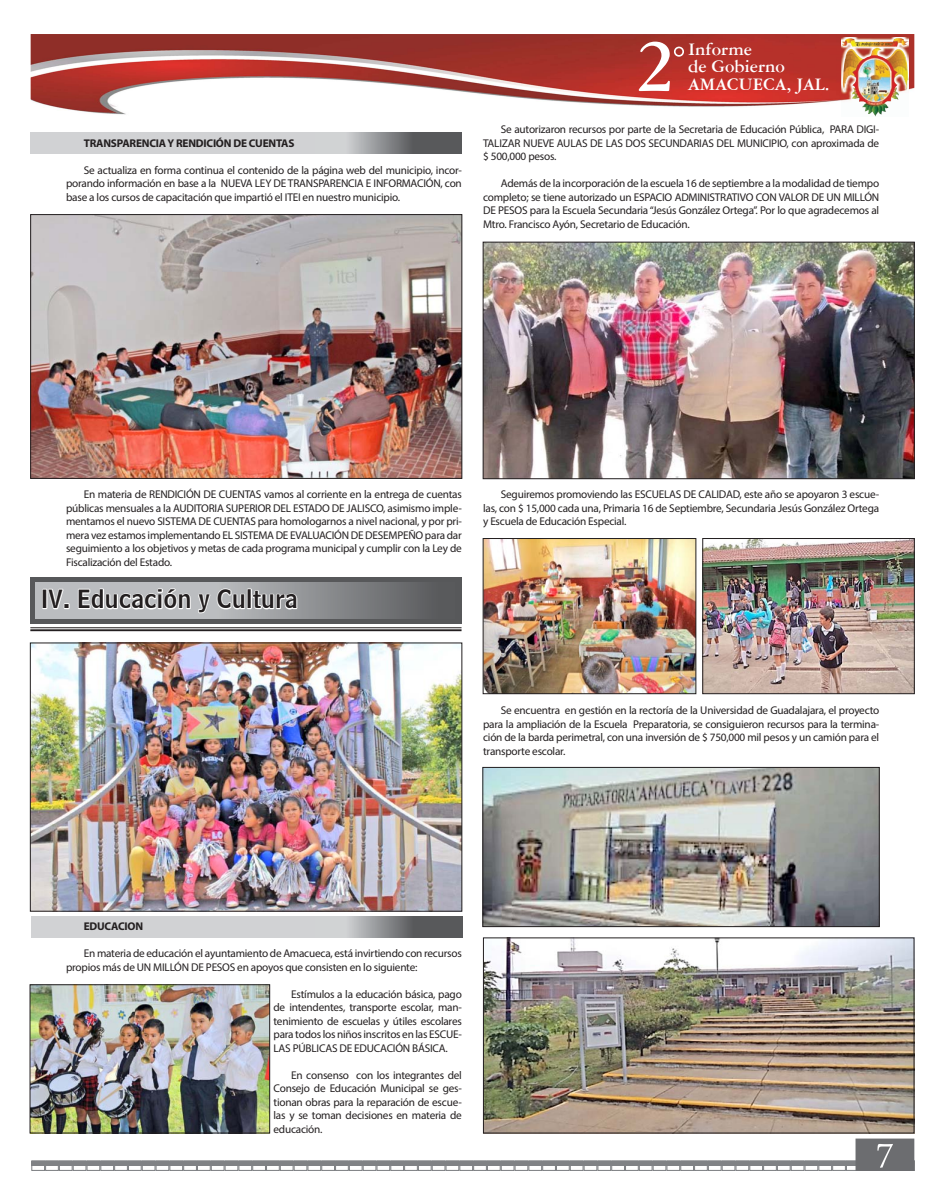
<style>
.page{position:relative;width:945px;height:1204px;background:#fff}
.page>*{position:absolute;margin:0;border:0;box-sizing:border-box;transform-origin:0 0}
.t1{font:25px "Bell Centennial BT Name And Number";color:#231f20}
.t2{font:700 18.75px/17.5px "American Garamond BT";color:#fff}
.t3{font:11.25px/13.5px "Myriad Pro";letter-spacing:-.02em;color:#231f20;text-align:justify}
.t4{font:700 11.25px "Myriad Pro";letter-spacing:-.02em;color:#231f20}
</style>
<div class="page">
<div style="left:31px;top:133px;width:431px;height:21px;background:#d1d2d4"></div>
<svg style="left:351px;top:133px;width:111px;height:21px;background:#76787a"></svg>
<div style="left:31px;top:916px;width:431px;height:21px;background:#d1d2d4"></div>
<svg style="left:352px;top:916px;width:110px;height:21px;background:#76777a"></svg>
<hr style="left:31px;top:1161px;width:884px;height:4px;background:#808285">
<div style="left:31px;top:1160px;width:14px;height:11px;border:1px solid #808285"></div>
<div style="left:197px;top:1160px;width:14px;height:11px;border:1px solid #808285"></div>
<div style="left:114px;top:1160px;width:14px;height:11px;border:1px solid #808285"></div>
<div style="left:280px;top:1160px;width:14px;height:11px;border:1px solid #808285"></div>
<div style="left:73px;top:1160px;width:14px;height:11px;border:1px solid #808285"></div>
<div style="left:238px;top:1160px;width:14px;height:11px;border:1px solid #808285"></div>
<div style="left:156px;top:1160px;width:13px;height:11px;border:1px solid #808285"></div>
<div style="left:321px;top:1160px;width:14px;height:11px;border:1px solid #808285"></div>
<div style="left:45px;top:1160px;width:14px;height:11px;border:1px solid #808285"></div>
<div style="left:211px;top:1160px;width:14px;height:11px;border:1px solid #808285"></div>
<div style="left:128px;top:1160px;width:14px;height:11px;border:1px solid #808285"></div>
<div style="left:294px;top:1160px;width:13px;height:11px;border:1px solid #808285"></div>
<div style="left:87px;top:1160px;width:13px;height:11px;border:1px solid #808285"></div>
<div style="left:252px;top:1160px;width:14px;height:11px;border:1px solid #808285"></div>
<div style="left:169px;top:1160px;width:14px;height:11px;border:1px solid #808285"></div>
<div style="left:335px;top:1160px;width:14px;height:11px;border:1px solid #808285"></div>
<div style="left:59px;top:1160px;width:14px;height:11px;border:1px solid #808285"></div>
<div style="left:225px;top:1160px;width:13px;height:11px;border:1px solid #808285"></div>
<div style="left:142px;top:1160px;width:14px;height:11px;border:1px solid #808285"></div>
<div style="left:307px;top:1160px;width:14px;height:11px;border:1px solid #808285"></div>
<div style="left:100px;top:1160px;width:14px;height:11px;border:1px solid #808285"></div>
<div style="left:266px;top:1160px;width:14px;height:11px;border:1px solid #808285"></div>
<div style="left:183px;top:1160px;width:14px;height:11px;border:1px solid #808285"></div>
<div style="left:349px;top:1160px;width:14px;height:11px;border:1px solid #808285"></div>
<div style="left:363px;top:1160px;width:13px;height:11px;border:1px solid #808285"></div>
<div style="left:446px;top:1160px;width:13px;height:11px;border:1px solid #808285"></div>
<div style="left:404px;top:1160px;width:14px;height:11px;border:1px solid #808285"></div>
<div style="left:376px;top:1160px;width:14px;height:11px;border:1px solid #808285"></div>
<div style="left:459px;top:1160px;width:14px;height:11px;border:1px solid #808285"></div>
<div style="left:418px;top:1160px;width:14px;height:11px;border:1px solid #808285"></div>
<div style="left:390px;top:1160px;width:14px;height:11px;border:1px solid #808285"></div>
<div style="left:432px;top:1160px;width:14px;height:11px;border:1px solid #808285"></div>
<div style="left:528px;top:1160px;width:14px;height:11px;border:1px solid #808285"></div>
<div style="left:611px;top:1160px;width:14px;height:11px;border:1px solid #808285"></div>
<div style="left:570px;top:1160px;width:14px;height:11px;border:1px solid #808285"></div>
<div style="left:487px;top:1160px;width:14px;height:11px;border:1px solid #808285"></div>
<div style="left:653px;top:1160px;width:13px;height:11px;border:1px solid #808285"></div>
<div style="left:542px;top:1160px;width:14px;height:11px;border:1px solid #808285"></div>
<div style="left:625px;top:1160px;width:14px;height:11px;border:1px solid #808285"></div>
<div style="left:584px;top:1160px;width:13px;height:11px;border:1px solid #808285"></div>
<div style="left:501px;top:1160px;width:14px;height:11px;border:1px solid #808285"></div>
<div style="left:666px;top:1160px;width:14px;height:11px;border:1px solid #808285"></div>
<div style="left:556px;top:1160px;width:14px;height:11px;border:1px solid #808285"></div>
<div style="left:473px;top:1160px;width:14px;height:11px;border:1px solid #808285"></div>
<div style="left:639px;top:1160px;width:14px;height:11px;border:1px solid #808285"></div>
<div style="left:597px;top:1160px;width:14px;height:11px;border:1px solid #808285"></div>
<div style="left:515px;top:1160px;width:13px;height:11px;border:1px solid #808285"></div>
<div style="left:680px;top:1160px;width:14px;height:11px;border:1px solid #808285"></div>
<div style="left:749px;top:1160px;width:14px;height:11px;border:1px solid #808285"></div>
<div style="left:832px;top:1160px;width:14px;height:11px;border:1px solid #808285"></div>
<div style="left:791px;top:1160px;width:14px;height:11px;border:1px solid #808285"></div>
<div style="left:708px;top:1160px;width:14px;height:11px;border:1px solid #808285"></div>
<div style="left:763px;top:1160px;width:14px;height:11px;border:1px solid #808285"></div>
<div style="left:846px;top:1160px;width:14px;height:11px;border:1px solid #808285"></div>
<div style="left:805px;top:1160px;width:13px;height:11px;border:1px solid #808285"></div>
<div style="left:722px;top:1160px;width:13px;height:11px;border:1px solid #808285"></div>
<div style="left:777px;top:1160px;width:14px;height:11px;border:1px solid #808285"></div>
<div style="left:694px;top:1160px;width:14px;height:11px;border:1px solid #808285"></div>
<div style="left:818px;top:1160px;width:14px;height:11px;border:1px solid #808285"></div>
<div style="left:735px;top:1160px;width:14px;height:11px;border:1px solid #808285"></div>
<div style="left:901px;top:1160px;width:14px;height:11px;border:1px solid #808285"></div>
<div style="left:856px;top:1139px;width:58px;height:31px;background:#6c6d70"></div>
<div style="left:856px;top:1138px;width:58px;height:33px;border:1px solid #6c6d70"></div>
<svg style="left:877px;top:1144px;width:16px;height:23px"></svg>
<img style="left:31px;top:34px;width:883px;height:81px">
<img style="left:842px;top:38px;width:67px;height:79px">
<img style="left:841px;top:38px;width:67px;height:61px">
<svg style="left:639px;top:42px;width:45px;height:49px"></svg>
<img style="left:32px;top:216px;width:428px;height:261px">
<div style="left:30px;top:214px;width:432px;height:265px;border:1px solid #231f20"></div>
<div style="left:30px;top:577px;width:432px;height:47px;background:#57585a"></div>
<svg style="left:36px;top:583px;width:386px;height:36px;background:#929497"></svg>
<div style="left:42px;top:589px;width:5px;height:20px;border:2px solid #fff"></div>
<svg style="left:46px;top:588px;width:24px;height:23px"></svg>
<svg style="left:77px;top:587px;width:222px;height:27px;background:#cdcfd1"></svg>
<hr style="left:30px;top:627px;width:432px;height:1px;background:#231f20">
<hr style="left:30px;top:629px;width:432px;height:2px;background:#231f20">
<img style="left:32px;top:645px;width:428px;height:264px">
<div style="left:30px;top:643px;width:432px;height:268px;border:1px solid #231f20"></div>
<img style="left:32px;top:986px;width:236px;height:145px">
<div style="left:30px;top:984px;width:240px;height:149px;border:1px solid #231f20"></div>
<img style="left:485px;top:244px;width:428px;height:233px">
<div style="left:483px;top:242px;width:432px;height:237px;border:1px solid #231f20"></div>
<img style="left:704px;top:540px;width:209px;height:152px">
<div style="left:702px;top:538px;width:213px;height:156px;border:1px solid #231f20"></div>
<img style="left:485px;top:540px;width:209px;height:152px">
<div style="left:483px;top:538px;width:213px;height:156px;border:1px solid #231f20"></div>
<img style="left:485px;top:939px;width:427px;height:192px">
<img style="left:485px;top:769px;width:393px;height:156px">
<div style="left:483px;top:767px;width:397px;height:160px;border:1px solid #231f20"></div>
<p class="t4" style="left:84px;top:136px;width:212px">TRANSPARENCIA Y RENDICIÓN DE CUENTAS</p>
<p class="t3" style="left:66px;top:163px;width:397px;text-indent:18px">Se actualiza en forma continua el contenido de la página web del municipio, incor&shy;porando información en base a la NUEVA LEY DE TRANSPARENCIA E INFORMACIÓN, con base a los cursos de capacitación que impartió el ITEI en nuestro municipio.</p>
<h2 class="t2" style="left:688px;top:40px;width:143px">Informe<br>de Gobierno<br>AMACUECA, JAL.</h2>
<p class="t3" style="left:483px;top:123px;width:398px;text-indent:18px">Se autorizaron recursos por parte de la Secretaria de Educación Pública, PARA DIGI-TALIZAR NUEVE AULAS DE LAS DOS SECUNDARIAS DEL MUNICIPIO, con aproximada de $ 500,000 pesos.</p>
<p class="t3" style="left:483px;top:177px;width:398px;text-indent:18px">Además de la incorporación de la escuela 16 de septiembre a la modalidad de tiempo completo; se tiene autorizado un ESPACIO ADMINISTRATIVO CON VALOR DE UN MILLÓN DE PESOS para la Escuela Secundaria “Jesús González Ortega”. Por lo que agradecemos al Mtro. Francisco Ayón, Secretario de Educación.</p>
<p class="t3" style="left:66px;top:487px;width:397px;text-indent:18px">En materia de RENDICIÓN DE CUENTAS vamos al corriente en la entrega de cuentas públicas mensuales a la AUDITORIA SUPERIOR DEL ESTADO DE JALISCO, asimismo imple&shy;mentamos el nuevo SISTEMA DE CUENTAS para homologarnos a nivel nacional, y por pri&shy;mera vez estamos implementando EL SISTEMA DE EVALUACIÓN DE DESEMPEÑO para dar seguimiento a los objetivos y metas de cada programa municipal y cumplir con la Ley de Fiscalización del Estado.</p>
<h1 class="t1" style="left:41px;top:583px;width:258px">IV. Educación y Cultura</h1>
<p class="t3" style="left:483px;top:487px;width:398px;text-indent:18px">Seguiremos promoviendo las ESCUELAS DE CALIDAD, este año se apoyaron 3 escue&shy;las, con $ 15,000 cada una, Primaria 16 de Septiembre, Secundaria Jesús González Ortega y Escuela de Educación Especial.</p>
<p class="t3" style="left:483px;top:703px;width:398px;text-indent:18px">Se encuentra en gestión en la rectoría de la Universidad de Guadalajara, el proyecto para la ampliación de la Escuela Preparatoria, se consiguieron recursos para la termina&shy;ción de la barda perimetral, con una inversión de $ 750,000 mil pesos y un camión para el transporte escolar.</p>
<p class="t4" style="left:84px;top:919px;width:61px">EDUCACION</p>
<p class="t3" style="left:66px;top:946px;width:397px;text-indent:18px">En materia de educación el ayuntamiento de Amacueca, está invirtiendo con recursos propios más de UN MILLÓN DE PESOS en apoyos que consisten en lo siguiente:</p>
<p class="t3" style="left:274px;top:987px;width:190px;text-indent:18px">Estímulos a la educación básica, pago de intendentes, transporte escolar, man&shy;tenimiento de escuelas y útiles escolares para todos los niños inscritos en las ESCUE-LAS PÚBLICAS DE EDUCACIÓN BÁSICA.</p>
<p class="t3" style="left:274px;top:1068px;width:190px;text-indent:18px">En consenso con los integrantes del Consejo de Educación Municipal se ges&shy;tionan obras para la reparación de escue&shy;las y se toman decisiones en materia de educación.</p>
</div>
